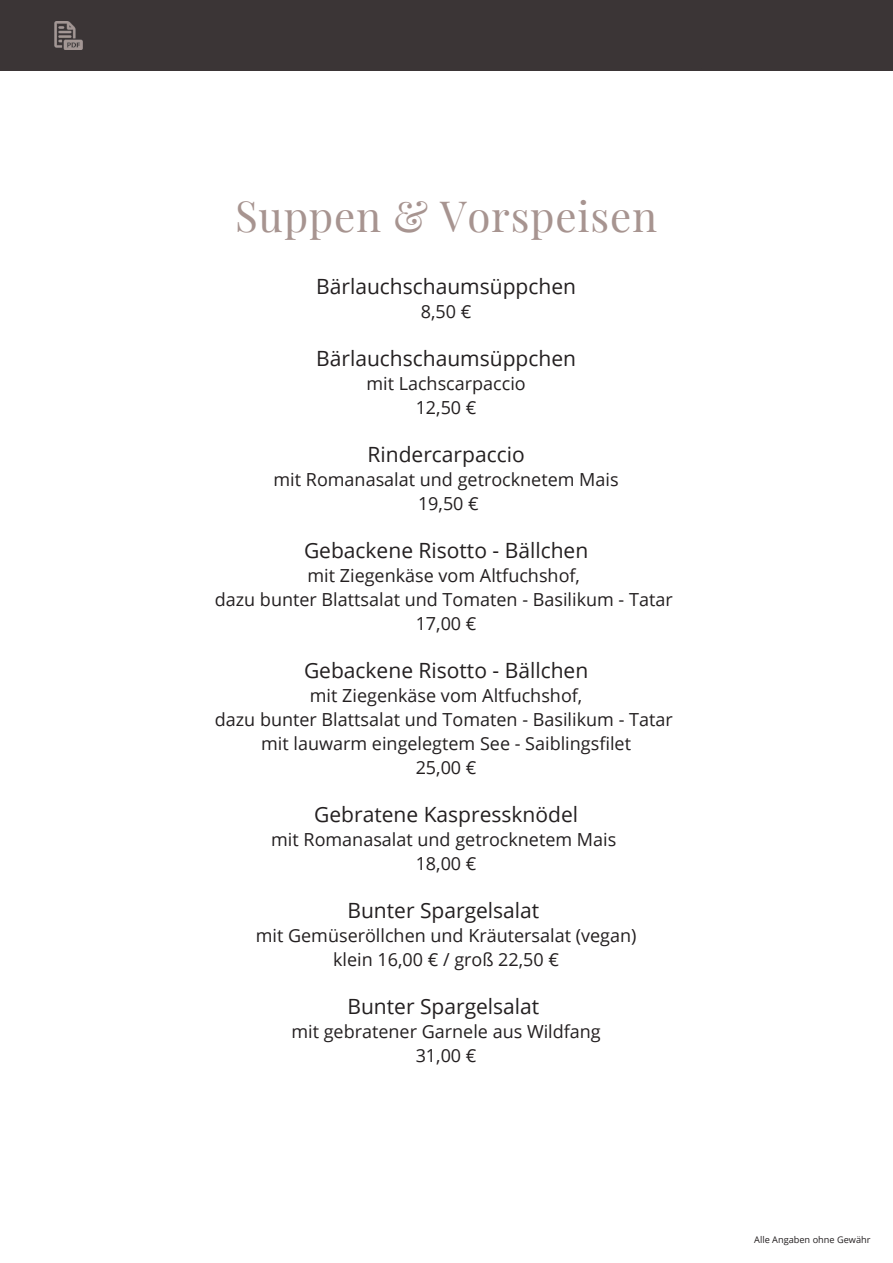
<style>
.page{position:relative;width:893px;height:1263px;background:#fff}
.page>*{position:absolute;margin:0;border:0;box-sizing:border-box;transform-origin:0 0}
.t1{font:42px "Playfair Display";letter-spacing:.02em;color:#a79490}
.t2{font:21px "Open Sans";color:#231f20}
.t3{font:18px/24px "Open Sans";color:#231f20;text-align:center}
.t4{font:9.15px "Open Sans";color:#231f20}
</style>
<div class="page">
<div style="left:0;top:0;width:893px;height:71px;background:#3b3536"></div>
<img style="left:54px;top:21px;width:28px;height:28px">
<h1 class="t1" style="left:235px;top:183px;width:423px">Suppen &amp; Vorspeisen</h1>
<p class="t2" style="left:316px;top:272px;width:261px">Bärlauchschaumsüppchen</p>
<p class="t3" style="left:421px;top:299px;width:52px">8,50 €</p>
<p class="t2" style="left:316px;top:344px;width:261px">Bärlauchschaumsüppchen</p>
<p class="t3" style="left:366px;top:371px;width:161px">mit Lachscarpaccio<br>12,50 €</p>
<p class="t2" style="left:367px;top:440px;width:159px">Rindercarpaccio</p>
<p class="t3" style="left:274px;top:467px;width:347px">mit Romanasalat und getrocknetem Mais<br>19,50 €</p>
<p class="t2" style="left:304px;top:536px;width:286px">Gebackene Risotto - Bällchen</p>
<p class="t3" style="left:215px;top:563px;width:459px">mit Ziegenkäse vom Altfuchshof,<br>dazu bunter Blattsalat und Tomaten - Basilikum - Tatar<br>17,00 €</p>
<p class="t2" style="left:304px;top:656px;width:286px">Gebackene Risotto - Bällchen</p>
<p class="t3" style="left:215px;top:683px;width:459px">mit Ziegenkäse vom Altfuchshof,<br>dazu bunter Blattsalat und Tomaten - Basilikum - Tatar mit lauwarm eingelegtem See - Saiblingsfilet<br>25,00 €</p>
<p class="t2" style="left:314px;top:800px;width:265px">Gebratene Kaspressknödel</p>
<p class="t3" style="left:271px;top:827px;width:347px">mit Romanasalat und getrocknetem Mais<br>18,00 €</p>
<p class="t2" style="left:347px;top:896px;width:193px">Bunter Spargelsalat</p>
<p class="t3" style="left:256px;top:923px;width:382px">mit Gemüseröllchen und Kräutersalat (vegan) klein 16,00 € / groß 22,50 €</p>
<p class="t2" style="left:347px;top:992px;width:193px">Bunter Spargelsalat</p>
<p class="t3" style="left:291px;top:1019px;width:311px">mit gebratener Garnele aus Wildfang<br>31,00 €</p>
<p class="t4" style="left:754px;top:1233px;width:118px">Alle Angaben ohne Gewähr</p>
</div>
